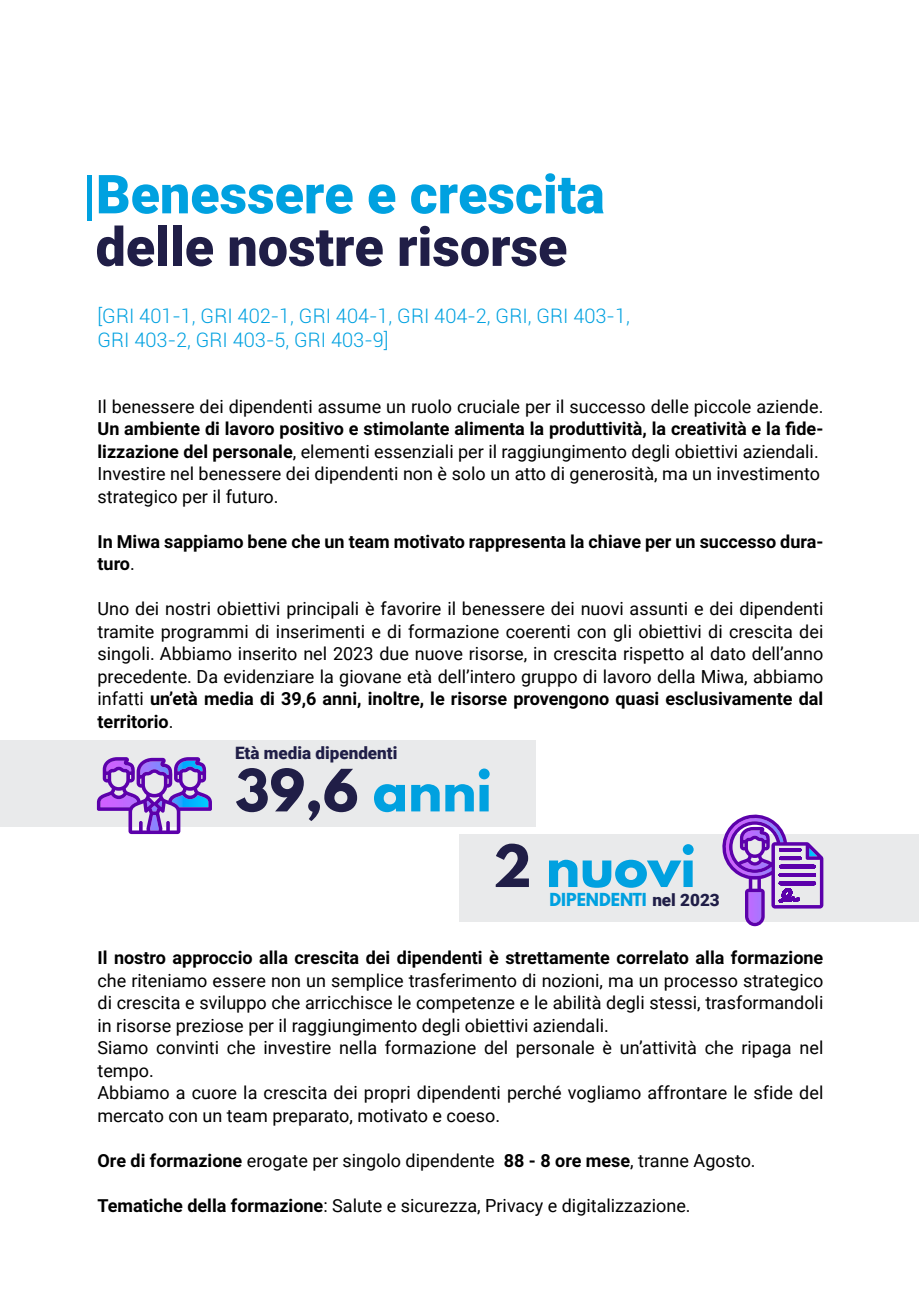
<style>
.page{position:relative;width:919px;height:1289px;background:#fff}
.page>*{position:absolute;margin:0;border:0;box-sizing:border-box;transform-origin:0 0}
.t1{font:900 53.85px "Roboto";color:#00a1e0}
.t2{font:900 53.85px "Roboto";color:#201e47}
.t3{font:700 51.6px "League Spartan";color:#201e47}
.t4{font:700 51.6px "League Spartan";color:#00a1e0}
.t5{font:300 19.95px/24px "Roboto";color:#00a1e0}
.t6{font:18px/22.5px "Roboto";color:#000}
.t7{font:700 18px/22.5px "Roboto";color:#000}
.t8{font:900 17.1px "Roboto";color:#201e47}
.t9{font:700 15.9px "League Spartan";color:#00a1e0}
.s1{font-weight:700}
.s2{font-weight:400}
.s3{color:#00a1e0}
.s4{color:#201e47}
.s5{font-family:"Roboto";font-weight:900;font-size:17.1px;color:#201e47}
</style>
<div class="page">
<div style="left:0;top:740px;width:535px;height:86px;background:#e9eaeb"></div>
<div style="left:459px;top:834px;width:459px;height:88px;background:#e9eaeb"></div>
<svg style="left:97px;top:757px;width:115px;height:77px"></svg>
<svg style="left:722px;top:814px;width:101px;height:112px"></svg>
<h1 class="t1" style="left:82px;top:156px;width:524px">|Benessere e crescita</h1>
<h1 class="t2" style="left:96px;top:209px;width:473px">delle nostre risorse</h1>
<p class="t5" style="left:97px;top:303px;width:534px">[GRI 401-1, GRI 402-1, GRI 404-1, GRI 404-2, GRI, GRI 403-1,<br>GRI 403-2, GRI 403-5, GRI 403-9]</p>
<p class="t6" style="left:97px;top:394px;width:727px">Il benessere dei dipendenti assume un ruolo cruciale per il successo delle piccole aziende.</p>
<p class="t6" style="left:97px;top:417px;width:727px"><span class="s1">Un ambiente di lavoro positivo e stimolante alimenta la produttività, la creatività e la fide&shy;lizzazione del personale</span>, elementi essenziali per il raggiungimento degli obiettivi aziendali.<br>Investire nel benessere dei dipendenti non è solo un atto di generosità, ma un investimento strategico per il futuro.</p>
<p class="t7" style="left:97px;top:529px;width:727px">In Miwa sappiamo bene che un team motivato rappresenta la chiave per un successo dura&shy;turo<span class="s2">.</span></p>
<p class="t6" style="left:97px;top:597px;width:727px;text-align:justify">Uno dei nostri obiettivi principali è favorire il benessere dei nuovi assunti e dei dipendenti tramite programmi di inserimenti e di formazione coerenti con gli obiettivi di crescita dei singoli. Abbiamo inserito nel 2023 due nuove risorse, in crescita rispetto al dato dell’anno precedente. Da evidenziare la giovane età dell’intero gruppo di lavoro della Miwa, abbiamo infatti <span class="s1">un’età media di 39,6 anni, inoltre, le risorse provengono quasi esclusivamente dal territorio</span>.</p>
<p class="t8" style="left:235px;top:741px;width:164px">Età media dipendenti</p>
<h2 class="t3" style="left:235px;top:750px;width:258px">39,6 <span class="s3">anni</span></h2>
<h2 class="t4" style="left:493px;top:825px;width:205px"><span class="s4">2</span> nuovi</h2>
<p class="t9" style="left:549px;top:887px;width:172px">DIPENDENTI <span class="s5">nel 2023</span></p>
<p class="t7" style="left:97px;top:946px;width:727px">Il nostro approccio alla crescita dei dipendenti è strettamente correlato alla formazione</p>
<p class="t6" style="left:97px;top:968px;width:727px">che riteniamo essere non un semplice trasferimento di nozioni, ma un processo strategico di crescita e sviluppo che arricchisce le competenze e le abilità degli stessi, trasformandoli in risorse preziose per il raggiungimento degli obiettivi aziendali.<br>Siamo convinti che investire nella formazione del personale è un’attività che ripaga nel tempo.<br>Abbiamo a cuore la crescita dei propri dipendenti perché vogliamo affrontare le sfide del mercato con un team preparato, motivato e coeso.</p>
<p class="t6" style="left:97px;top:1148px;width:659px"><span class="s1">Ore di formazione</span> erogate per singolo dipendente <span class="s1">88 - 8 ore mese</span>, tranne Agosto.</p>
<p class="t6" style="left:97px;top:1193px;width:594px"><span class="s1">Tematiche della formazione</span>: Salute e sicurezza, Privacy e digitalizzazione.</p>
</div>
